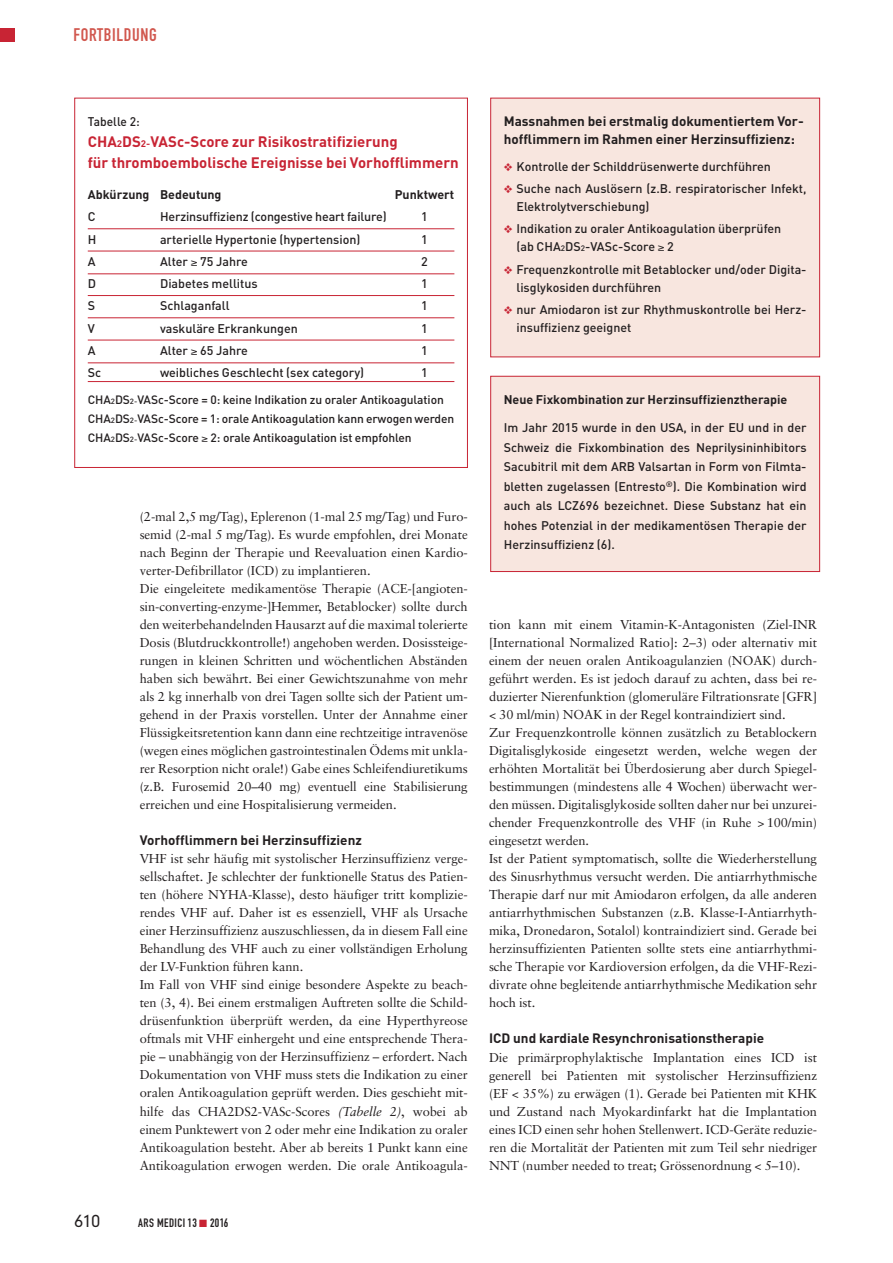
<style>
.page{position:relative;width:893px;height:1263px;background:#fff}
.page>*{position:absolute;margin:0;border:0;box-sizing:border-box;transform-origin:0 0}
.t1{font:18px "DIN Engschrift";letter-spacing:.035em;color:#d1574e}
.t2{font:300 16.5px "DIN Neuzeit Grotesk";color:#231f20}
.t3{font:700 15px/21px "DIN";color:#c82434}
.t4{font:700 13.5px/18px "DIN";color:#231f20}
.t5{font:12.9px/18px "Sabon";letter-spacing:-.005em;color:#231f20}
.t6{font:500 12.45px/19.5px "DIN";color:#231f20}
.t7{font:700 12.45px "DIN";color:#231f20}
.t8{font:500 12.45px "DIN";color:#231f20;scale:.96 1}
.t9{font:500 12px/19.2px "DIN";letter-spacing:-.005em;color:#231f20}
.t10{font:12px "DIN Engschrift";letter-spacing:.035em;color:#231f20}
.s1{font-size:9.45px}
.s2{font-size:7.5px}
.s3{font-style:italic}
.s4{color:#c82434}
.s5{font-size:7.8px}
</style>
<div class="page">
<div style="left:0;top:28px;width:15px;height:14px;background:#c82434"></div>
<div style="left:74px;top:98px;width:394px;height:370px;border:1px solid #c82434"></div>
<hr style="left:88px;top:228px;width:366px;height:1px;background:#c82434">
<hr style="left:88px;top:251px;width:366px;height:1px;background:#c82434">
<hr style="left:88px;top:274px;width:366px;height:1px;background:#c82434">
<hr style="left:88px;top:295px;width:366px;height:1px;background:#c82434">
<hr style="left:88px;top:317px;width:366px;height:1px;background:#c82434">
<hr style="left:88px;top:340px;width:366px;height:1px;background:#c82434">
<hr style="left:88px;top:363px;width:366px;height:1px;background:#c82434">
<hr style="left:88px;top:381px;width:366px;height:1px;background:#c82434">
<div style="left:491px;top:98px;width:328px;height:259px;background:#f8e6df"></div>
<div style="left:490px;top:98px;width:330px;height:259px;border:1px solid #c82434"></div>
<div style="left:491px;top:377px;width:328px;height:194px;background:#f8e6df"></div>
<div style="left:490px;top:376px;width:330px;height:196px;border:1px solid #c82434"></div>
<h1 class="t1" style="left:73px;top:28px;width:85px">FORTBILDUNG</h1>
<p class="t8" style="left:88px;top:115px;width:56px">Tabelle 2:</p>
<p class="t3" style="left:88px;top:132px;width:373px">CHA<span class="s1">2</span>DS<span class="s1">2-</span>VASc-Score zur Risikostratifizierung<br>für thromboembolische Ereignisse bei Vorhofflimmern</p>
<p class="t7" style="left:88px;top:187px;width:135px">Abkürzung Bedeutung</p>
<p class="t7" style="left:395px;top:187px;width:61px">Punktwert</p>
<p class="t6" style="left:88px;top:207px;width:9px">C</p>
<p class="t6" style="left:160px;top:207px;width:228px">Herzinsuffizienz (congestive heart failure)</p>
<p class="t6" style="left:421px;top:207px;width:8px">1</p>
<p class="t6" style="left:88px;top:229px;width:10px">H</p>
<p class="t6" style="left:160px;top:229px;width:202px">arterielle Hypertonie (hypertension)</p>
<p class="t6" style="left:421px;top:229px;width:8px">1</p>
<p class="t6" style="left:88px;top:252px;width:9px">A</p>
<p class="t6" style="left:160px;top:252px;width:89px">Alter ≥ 75 Jahre</p>
<p class="t6" style="left:421px;top:252px;width:8px">2</p>
<p class="t6" style="left:88px;top:274px;width:10px">D</p>
<p class="t6" style="left:160px;top:274px;width:99px">Diabetes mellitus</p>
<p class="t6" style="left:421px;top:274px;width:8px">1</p>
<p class="t6" style="left:88px;top:296px;width:9px">S</p>
<p class="t6" style="left:160px;top:296px;width:71px">Schlaganfall</p>
<p class="t6" style="left:421px;top:296px;width:8px">1</p>
<p class="t6" style="left:88px;top:318px;width:9px">V</p>
<p class="t6" style="left:160px;top:318px;width:139px">vaskuläre Erkrankungen</p>
<p class="t6" style="left:421px;top:318px;width:8px">1</p>
<p class="t6" style="left:88px;top:341px;width:9px">A</p>
<p class="t6" style="left:160px;top:341px;width:89px">Alter ≥ 65 Jahre</p>
<p class="t6" style="left:421px;top:341px;width:8px">1</p>
<p class="t6" style="left:88px;top:363px;width:15px">Sc</p>
<p class="t6" style="left:160px;top:363px;width:206px">weibliches Geschlecht (sex category)</p>
<p class="t6" style="left:421px;top:363px;width:8px">1</p>
<p class="t9" style="left:88px;top:390px;width:368px">CHA<span class="s2">2</span>DS<span class="s2">2-</span>VASc-Score = 0: keine Indikation zu oraler Antikoagulation<br>CHA<span class="s2">2</span>DS<span class="s2">2-</span>VASc-Score = 1: orale Antikoagulation kann erwogen werden<br>CHA<span class="s2">2</span>DS<span class="s2">2-</span>VASc-Score ≥ 2: orale Antikoagulation ist empfohlen</p>
<p class="t5" style="left:140px;top:509px;width:330px">(2-mal 2,5 mg/Tag), Eplerenon (1-mal 25 mg/Tag) und Furo&shy;semid (2-mal 5 mg/Tag). Es wurde empfohlen, drei Monate nach Beginn der Therapie und Reevaluation einen Kardio&shy;verter-Defibrillator (ICD) zu implantieren.<br>Die eingeleitete medikamentöse Therapie (ACE-[angioten&shy;sin-converting-enzyme-]Hemmer, Betablocker) sollte durch den weiterbehandelnden Hausarzt auf die maximal tolerierte Dosis (Blutdruckkontrolle!) angehoben werden. Dosissteige&shy;rungen in kleinen Schritten und wöchentlichen Abständen haben sich bewährt. Bei einer Gewichtszunahme von mehr als 2 kg innerhalb von drei Tagen sollte sich der Patient um&shy;gehend in der Praxis vorstellen. Unter der Annahme einer Flüssigkeitsretention kann dann eine rechtzeitige intravenöse (wegen eines möglichen gastrointestinalen Ödems mit unkla&shy;rer Resorption nicht orale!) Gabe eines Schleifendiuretikums (z.B. Furosemid 20–40 mg) eventuell eine Stabilisierung erreichen und eine Hospitalisierung vermeiden.</p>
<p class="t4" style="left:140px;top:832px;width:224px">Vorhofflimmern bei Herzinsuffizienz</p>
<p class="t5" style="left:140px;top:851px;width:330px">VHF ist sehr häufig mit systolischer Herzinsuffizienz verge&shy;sellschaftet. Je schlechter der funktionelle Status des Patien&shy;ten (höhere NYHA-Klasse), desto häufiger tritt komplizie&shy;rendes VHF auf. Daher ist es essenziell, VHF als Ursache einer Herzinsuffizienz auszuschliessen, da in diesem Fall eine Behandlung des VHF auch zu einer vollständigen Erholung der LV-Funktion führen kann.<br>Im Fall von VHF sind einige besondere Aspekte zu beach&shy;ten (3, 4). Bei einem erstmaligen Auftreten sollte die Schild&shy;drüsenfunktion überprüft werden, da eine Hyperthyreose oftmals mit VHF einhergeht und eine entsprechende Thera&shy;pie – unabhängig von der Herzinsuffizienz – erfordert. Nach Dokumentation von VHF muss stets die Indikation zu einer oralen Antikoagulation geprüft werden. Dies geschieht mit&shy;hilfe das CHA2DS2-VASc-Scores <span class="s3">(Tabelle 2)</span>, wobei ab einem Punktewert von 2 oder mehr eine Indikation zu oraler Antikoagulation besteht. Aber ab bereits 1 Punkt kann eine Antikoagulation erwogen werden. Die orale Antikoagula-</p>
<p class="t2" style="left:74px;top:1214px;width:27px">610</p>
<p class="t10" style="left:138px;top:1218px;width:92px">ARS MEDICI13 <span class="s4">■</span> 2016</p>
<p class="t4" style="left:504px;top:113px;width:302px">Massnahmen bei erstmalig dokumentiertem Vor&shy;hofflimmern im Rahmen einer Herzinsuffizienz:</p>
<p class="t6" style="left:504px;top:157px;width:269px"><span class="s4">❖</span> Kontrolle der Schilddrüsenwerte durchführen</p>
<p class="t6" style="left:516px;top:180px;width:292px;line-height:18px;text-indent:-13px"><span class="s4">❖</span> Suche nach Auslösern (z.B. respiratorischer Infekt,<br>Elektrolytverschiebung)</p>
<p class="t6" style="left:516px;top:220px;width:266px;line-height:18px;text-indent:-13px"><span class="s4">❖</span> Indikation zu oraler Antikoagulation überprüfen (ab CHA<span class="s5">2</span>DS<span class="s5">2</span>-VASc-Score ≥ 2</p>
<p class="t6" style="left:516px;top:260px;width:292px;line-height:18px;text-indent:-13px"><span class="s4">❖</span> Frequenzkontrolle mit Betablocker und/oder Digita&shy;lisglykosiden durchführen</p>
<p class="t6" style="left:516px;top:300px;width:292px;line-height:18px;text-indent:-13px"><span class="s4">❖</span> nur Amiodaron ist zur Rhythmuskontrolle bei Herz&shy;insuffizienz geeignet</p>
<p class="t7" style="left:504px;top:393px;width:285px">Neue Fixkombination zur Herzinsuffizienztherapie</p>
<p class="t6" style="left:504px;top:418px;width:304px;text-align:justify">Im Jahr 2015 wurde in den USA, in der EU und in der Schweiz die Fixkombination des Neprilysininhibitors Sacubitril mit dem ARB Valsartan in Form von Filmta&shy;bletten zugelassen (Entresto<sup>®</sup>). Die Kombination wird auch als LCZ696 bezeichnet. Diese Substanz hat ein hohes Potenzial in der medikamentösen Therapie der Herzinsuffizienz (6).</p>
<p class="t5" style="left:489px;top:617px;width:330px">tion kann mit einem Vitamin-K-Antagonisten (Ziel-INR [International Normalized Ratio]: 2–3) oder alternativ mit einem der neuen oralen Antikoagulanzien (NOAK) durch&shy;geführt werden. Es ist jedoch darauf zu achten, dass bei re&shy;duzierter Nierenfunktion (glomeruläre Filtrationsrate [GFR] &lt; 30 ml/min) NOAK in der Regel kontraindiziert sind.<br>Zur Frequenzkontrolle können zusätzlich zu Betablockern Digitalisglykoside eingesetzt werden, welche wegen der erhöhten Mortalität bei Überdosierung aber durch Spiegel&shy;bestimmungen (mindestens alle 4 Wochen) überwacht wer&shy;den müssen. Digitalisglykoside sollten daher nur bei unzurei&shy;chender Frequenzkontrolle des VHF (in Ruhe &gt; 100/min) eingesetzt werden.<br>Ist der Patient symptomatisch, sollte die Wiederherstellung des Sinusrhythmus versucht werden. Die antiarrhythmische Therapie darf nur mit Amiodaron erfolgen, da alle anderen antiarrhythmischen Substanzen (z.B. Klasse-I-Antiarrhyth&shy;mika, Dronedaron, Sotalol) kontraindiziert sind. Gerade bei herzinsuffizienten Patienten sollte stets eine antiarrhythmi&shy;sche Therapie vor Kardioversion erfolgen, da die VHF-Rezi&shy;divrate ohne begleitende antiarrhythmische Medikation sehr hoch ist.</p>
<p class="t4" style="left:489px;top:1030px;width:277px">ICD und kardiale Resynchronisationstherapie</p>
<p class="t5" style="left:489px;top:1049px;width:330px;text-align:justify">Die primärprophylaktische Implantation eines ICD ist generell bei Patienten mit systolischer Herzinsuffizienz (EF &lt; 35%) zu erwägen (1). Gerade bei Patienten mit KHK und Zustand nach Myokardinfarkt hat die Implantation eines ICD einen sehr hohen Stellenwert. ICD-Geräte reduzie&shy;ren die Mortalität der Patienten mit zum Teil sehr niedriger NNT (number needed to treat; Grössenordnung &lt; 5–10).</p>
</div>
